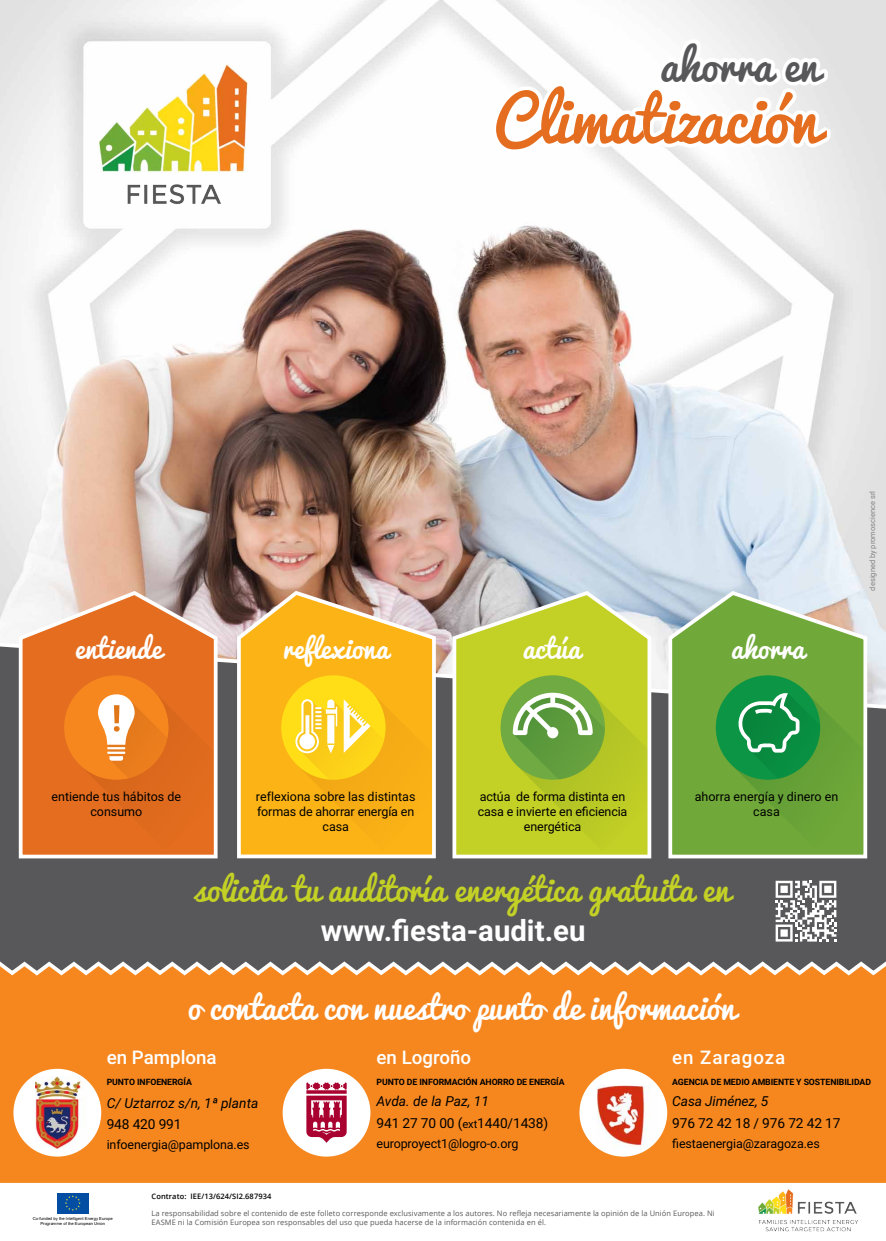
<style>
.page{position:relative;width:886px;height:1241px;background:#fff}
.page>*{position:absolute;margin:0;border:0;box-sizing:border-box;transform-origin:0 0}
.t1{font:61.25px "Pacifico";color:#e46d1f}
.t2{font:41.25px "Pacifico";color:#58585a}
.t3{font:31.88px "Pacifico";color:#c3d025}
.t4{font:31.88px "Pacifico";color:#fff}
.t5{font:700 29.38px "Roboto";color:#fff}
.t6{font:26.88px "Pacifico";color:#fff}
.t7{font:500 18.75px "Roboto";color:#fff}
.t8{font:500 18.75px "Roboto";letter-spacing:.05em;color:#fff}
.t9{font:13.75px/21.2px "Roboto";letter-spacing:-.01em;color:#000}
.t10{font:italic 13.75px "Roboto";letter-spacing:-.005em;color:#000}
.t11{font:12.5px/15px "Roboto";letter-spacing:-.01em;color:#000;text-align:center}
.t12{font:700 8.75px "Roboto";letter-spacing:-.01em;color:#000}
.t13{font:7.5px/9px "Open Sans";letter-spacing:.01em;color:#58585a}
.t14{font:600 7.5px "Open Sans";letter-spacing:.01em;color:#000}
.t15{font:7.5px "Roboto";color:#828282}
.t16{font:4.19px/5px "Arial";color:#000;text-align:center}
.s1{font-style:italic}
.s2{font-size:11.25px}
</style>
<div class="page">
<img style="left:0;top:0;width:886px;height:637px">
<div style="left:0;top:977px;width:886px;height:206px;background:#f6871f"></div>
<svg style="left:0;top:637px;width:886px;height:340px;background:#686360"></svg>
<svg style="left:487px;top:33px;width:347px;height:190px"></svg>
<svg style="left:16px;top:588px;width:203px;height:272px;background:#de874f"></svg>
<svg style="left:235px;top:588px;width:204px;height:272px;background:#e7af41"></svg>
<svg style="left:451px;top:588px;width:204px;height:272px;background:#c4ce59"></svg>
<svg style="left:666px;top:588px;width:204px;height:272px;background:#8db568"></svg>
<img style="left:758px;top:1189px;width:100px;height:43px">
<div style="left:64px;top:675px;width:104px;height:104px;background:#f6871f;border-radius:50%"></div>
<svg style="left:79px;top:690px;width:137px;height:160px"></svg>
<div style="left:281px;top:675px;width:105px;height:104px;background:#ffde17;border-radius:50%"></div>
<svg style="left:295px;top:690px;width:139px;height:160px"></svg>
<div style="left:500px;top:675px;width:105px;height:104px;background:#70aa43;border-radius:50%"></div>
<svg style="left:513px;top:691px;width:136px;height:159px"></svg>
<div style="left:716px;top:675px;width:104px;height:104px;background:#0c9545;border-radius:50%"></div>
<svg style="left:731px;top:690px;width:134px;height:160px"></svg>
<svg style="left:775px;top:880px;width:61px;height:61px"></svg>
<div style="left:578px;top:1067px;width:91px;height:90px;background:#fff;border-radius:50%"></div>
<img style="left:597px;top:1085px;width:60px;height:72px">
<div style="left:577px;top:1065px;width:93px;height:94px;border:3px solid #f6871f;border-radius:50%"></div>
<div style="left:12px;top:1067px;width:91px;height:90px;background:#fff;border-radius:50%"></div>
<div style="left:11px;top:1065px;width:93px;height:94px;border:3px solid #f6871f;border-radius:50%"></div>
<div style="left:281px;top:1067px;width:91px;height:90px;background:#fff;border-radius:50%"></div>
<svg style="left:306px;top:1082px;width:41px;height:60px"></svg>
<div style="left:280px;top:1065px;width:93px;height:94px;border:3px solid #f6871f;border-radius:50%"></div>
<img style="left:35px;top:1075px;width:52px;height:73px">
<img style="left:94px;top:59px;width:161px;height:152px">
<svg style="left:88px;top:1193px;width:1px;height:20px"></svg>
<div style="left:57px;top:1192px;width:31px;height:21px;background:#034ea2"></div>
<svg style="left:65px;top:1195px;width:16px;height:15px"></svg>
<h2 class="t2" style="left:660px;top:29px;width:160px">ahorra en</h2>
<h1 class="t1" style="left:493px;top:66px;width:327px">Climatización</h1>
<h3 class="t6" style="left:75px;top:624px;width:88px">entiende</h3>
<h3 class="t6" style="left:283px;top:624px;width:108px">reflexiona</h3>
<h3 class="t6" style="left:523px;top:624px;width:59px">actúa</h3>
<h3 class="t6" style="left:731px;top:624px;width:75px">ahorra</h3>
<p class="t15" style="left:867px;top:590px;width:101px;rotate:-90deg">designed by promoscience srl</p>
<p class="t11" style="left:52px;top:788px;width:131px">entiende tus hábitos de consumo</p>
<p class="t11" style="left:256px;top:788px;width:161px">reflexiona sobre las distintas formas de ahorrar energía en casa</p>
<p class="t11" style="left:478px;top:788px;width:151px">actúa de forma distinta en casa e invierte en eficiencia energética</p>
<p class="t11" style="left:695px;top:788px;width:145px">ahorra energía y dinero en casa</p>
<h3 class="t3" style="left:194px;top:861px;width:537px">solicita tu auditoría energética gratuita en</h3>
<h3 class="t5" style="left:321px;top:910px;width:266px">WWW.FIESTA-AUDIT.EU</h3>
<h3 class="t4" style="left:188px;top:979px;width:549px">o contacta con nuestro punto de información</h3>
<h3 class="t7" style="left:107px;top:1044px;width:112px">en Pamplona</h3>
<h3 class="t7" style="left:376px;top:1044px;width:96px">en Logroño</h3>
<h3 class="t8" style="left:672px;top:1044px;width:115px">en Zaragoza</h3>
<p class="t12" style="left:107px;top:1075px;width:87px">PUNTO INFOENERGÍA</p>
<p class="t10" style="left:107px;top:1093px;width:153px">C/ Uztarroz s/n, 1ª planta</p>
<p class="t9" style="left:107px;top:1113px;width:76px">948 420 991</p>
<p class="t11" style="left:107px;top:1136px;width:144px">infoenergia@pamplona.es</p>
<p class="t12" style="left:376px;top:1075px;width:190px">PUNTO DE INFORMACIÓN AHORRO DE ENERGÍA</p>
<p class="t9" style="left:376px;top:1090px;width:173px"><span class="s1">Avda. de la Paz, 11<br></span>941 27 70 00 (<span class="s2">ext</span>1440/1438)</p>
<p class="t11" style="left:376px;top:1134px;width:143px">europroyect1@logro-o.org</p>
<p class="t12" style="left:672px;top:1075px;width:12px">AGENCIA</p>
<p class="t12" style="left:711px;top:1075px;width:26px">DE MEDIO</p>
<p class="t12" style="left:752px;top:1075px;width:25px">AMBIENTE</p>
<p class="t12" style="left:796px;top:1075px;width:19px">Y SOSTENI</p>
<p class="t12" style="left:839px;top:1075px;width:19px">BILIDAD</p>
<p class="t10" style="left:672px;top:1091px;width:98px">Casa Jiménez, 5</p>
<p class="t9" style="left:672px;top:1111px;width:170px">976 72 42 18 / 976 72 42 17</p>
<p class="t11" style="left:672px;top:1134px;width:149px">fiestaenergia@zaragoza.es</p>
<p class="t16" style="left:33px;top:1216px;width:81px">Co-funded by the Intelligent Energy Europe<br>Programme of the European Union</p>
<p class="t14" style="left:152px;top:1190px;width:121px">Contrato: IEE/13/624/SI2.687934</p>
<p class="t13" style="left:152px;top:1207px;width:565px">La responsabilidad sobre el contenido de este folleto corresponde exclusivamente a los autores. No refleja necesariamente la opinión de la Unión Europea. Ni<br>EASME ni la Comisión Europea son responsables del uso que pueda hacerse de la información contenida en él.</p>
</div>
